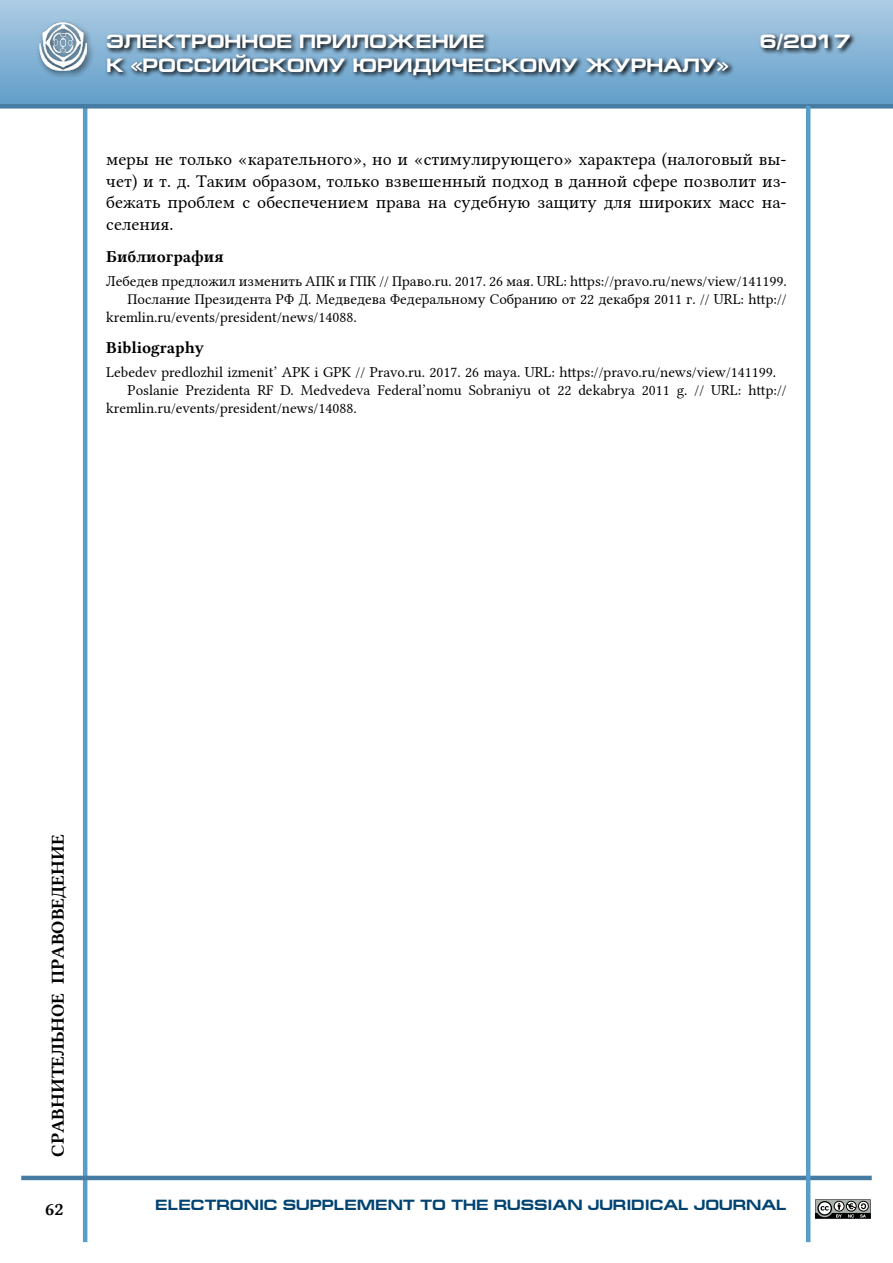
<style>
.page{position:relative;width:893px;height:1263px;background:#fff}
.page>*{position:absolute;margin:0;border:0;box-sizing:border-box;transform-origin:0 0}
.t1{font:700 19.5px "Europe Ext";color:#fff}
.t2{font:18px/21.6px "Lin Libertine";color:#000;text-align:justify}
.t3{font:18px "Lin Libertine B";color:#000}
.t4{font:16.5px "Lin Libertine B";color:#000}
.t5{font:15px "Lin Libertine";color:#000}
.t6{font:700 15px "Europe Ext";color:#004371}
</style>
<div class="page">
<div style="left:0;top:0;width:893px;height:106px;background:linear-gradient(to bottom,#aecce4,#619dc9)"></div>
<hr style="left:83px;top:106px;width:4px;height:1136px;background:#589cca">
<hr style="left:21px;top:1176px;width:851px;height:4px;background:#467ba2">
<div style="left:0;top:104px;width:893px;height:5px;background:#467ba2"></div>
<div style="left:35px;top:19px;width:60px;height:60px;background:#000;opacity:.63"></div>
<img style="left:39px;top:23px;width:48px;height:47px">
<svg style="left:105px;top:31px;width:751px;height:50px"></svg>
<hr style="left:806px;top:106px;width:4px;height:1136px;background:#589cca">
<svg style="left:815px;top:1199px;width:56px;height:20px"></svg>
<h1 class="t1" style="left:106px;top:31px;width:380px">ЭЛЕКТРОННОЕ ПРИЛОЖЕНИЕ</h1>
<h1 class="t1" style="left:760px;top:31px;width:92px">6/2017</h1>
<h1 class="t1" style="left:106px;top:54px;width:624px">К «РОССИЙСКОМУ ЮРИДИЧЕСКОМУ ЖУРНАЛУ»</h1>
<p class="t2" style="left:106px;top:146px;width:682px">меры не только «карательного», но и «стимулирующего» характера (налоговый вы&shy;чет) и т. д. Таким образом, только взвешенный подход в данной сфере позволит из&shy;бежать проблем с обеспечением права на судебную защиту для широких масс на&shy;селения.</p>
<p class="t4" style="left:106px;top:245px;width:119px">Библиография</p>
<p class="t5" style="left:106px;top:269px;width:682px">Лебедев предложил изменить АПК и ГПК // Право.ru. 2017. 26 мая. URL: https://pravo.ru/news/view/141199.</p>
<p class="t5" style="left:128px;top:287px;width:661px">Послание Президента РФ Д. Медведева Федеральному Собранию от 22 декабря 2011 г. // URL: http://</p>
<p class="t5" style="left:106px;top:305px;width:252px">kremlin.ru/events/president/news/14088.</p>
<p class="t4" style="left:106px;top:337px;width:99px">Bibliography</p>
<p class="t5" style="left:106px;top:360px;width:671px">Lebedev predlozhil izmenit’ APK i GPK // Pravo.ru. 2017. 26 maya. URL: https://pravo.ru/news/view/141199.</p>
<p class="t5" style="left:128px;top:378px;width:661px">Poslanie Prezidenta RF D. Medvedeva Federal’nomu Sobraniyu ot 22 dekabrya 2011 g. // URL: http://</p>
<p class="t5" style="left:106px;top:396px;width:252px">kremlin.ru/events/president/news/14088.</p>
<p class="t3" style="left:46px;top:1157px;width:324px;rotate:-90deg">СРАВНИТЕЛЬНОЕ ПРАВОВЕДЕНИЕ</p>
<p class="t3" style="left:45px;top:1197px;width:20px">62</p>
<p class="t6" style="left:155px;top:1196px;width:633px">ELECTRONIC SUPPLEMENT TO THE RUSSIAN JURIDICAL JOURNAL</p>
</div>
